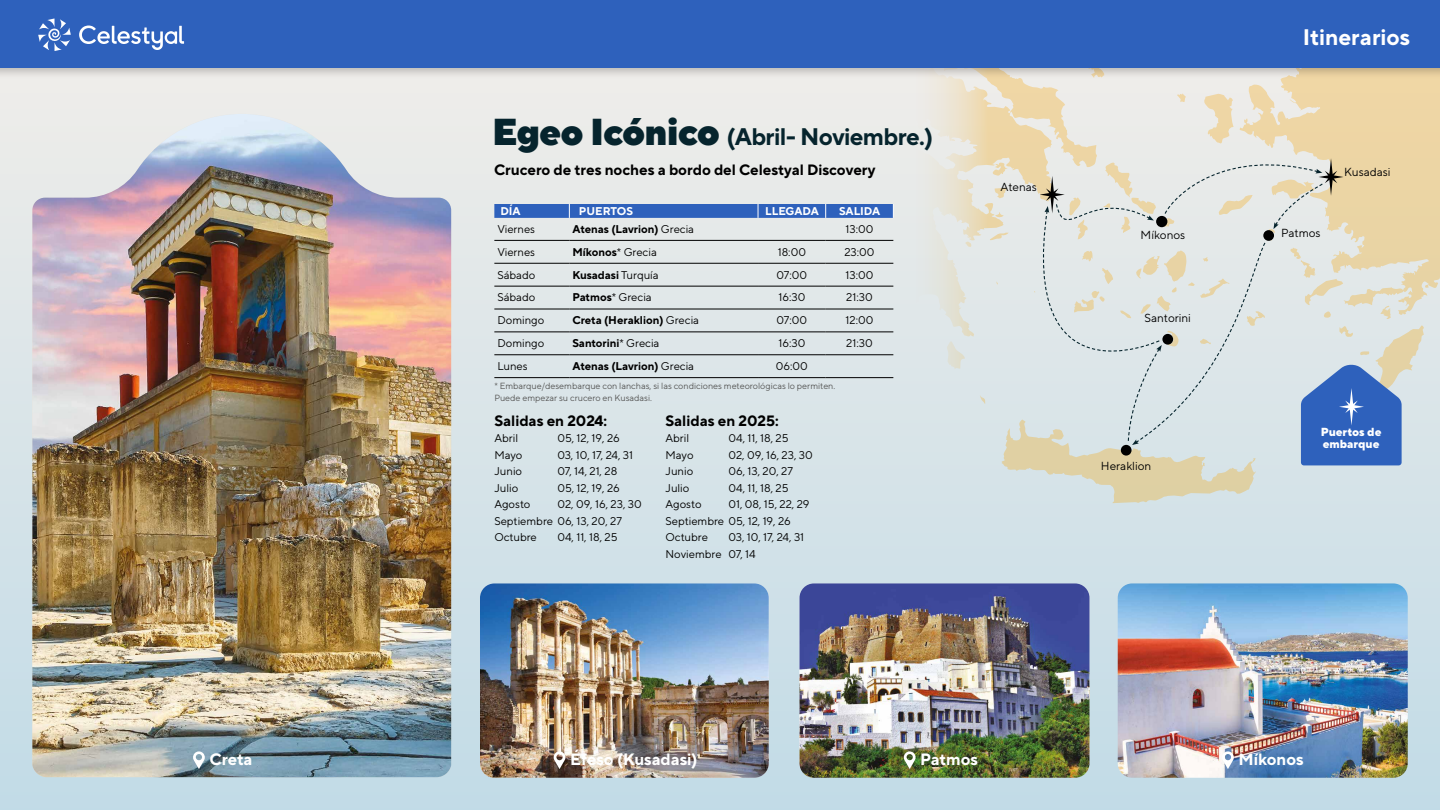
<style>
.page{position:relative;width:1440px;height:810px;background:#fff}
.page>*{position:absolute;margin:0;border:0;box-sizing:border-box;transform-origin:0 0}
.t1{font:700 24px "TT Norms Pro";letter-spacing:-.025em;color:#06242d}
.t2{font:700 22.5px "TT Norms Pro";color:#fff}
.t3{font:700 16.5px "TT Norms Pro";color:#fff}
.t4{font:700 15px "TT Norms Pro";color:#000}
.t5{font:11.7px "TT Norms Pro";color:#000}
.t6{font:800 11.7px/11.7px "TT Norms Pro";color:#fff}
.t7{font:11.25px/16.5px "TT Norms Pro";color:#000}
.t8{font:700 11.25px "TT Norms Pro";color:#000}
.t9{font:700 11.25px "TT Norms Pro";color:#fff}
.t10{font:8.93px/12.4px "TT Norms Pro";color:#575756}
.s1{font-weight:900;font-size:37.5px}
.s2{font-weight:400}
.s3{font-weight:700}
</style>
<div class="page">
<div style="left:0;top:0;width:1440px;height:810px;background:linear-gradient(to bottom,#f2ede8,#c2dbe7)"></div>
<svg style="left:906px;top:80px;width:518px;height:427px;background:#e0e3dc"></svg>
<svg style="left:1186px;top:80px;width:254px;height:275px;background:#ebdbb8"></svg>
<div style="left:0;top:0;width:1440px;height:80px;background:#000;opacity:.23"></div>
<div style="left:0;top:0;width:1440px;height:68px;background:#2e61bc"></div>
<img style="left:480px;top:583px;width:289px;height:195px">
<img style="left:800px;top:583px;width:290px;height:195px">
<img style="left:1118px;top:583px;width:290px;height:195px">
<hr style="left:494px;top:240px;width:75px;height:1px;background:#000">
<hr style="left:569px;top:240px;width:189px;height:1px;background:#000">
<hr style="left:758px;top:240px;width:68px;height:1px;background:#000">
<hr style="left:826px;top:240px;width:67px;height:1px;background:#000">
<hr style="left:494px;top:263px;width:75px;height:1px;background:#000">
<hr style="left:569px;top:263px;width:189px;height:1px;background:#000">
<hr style="left:758px;top:263px;width:68px;height:1px;background:#000">
<hr style="left:826px;top:263px;width:67px;height:1px;background:#000">
<hr style="left:494px;top:286px;width:75px;height:1px;background:#000">
<hr style="left:569px;top:286px;width:189px;height:1px;background:#000">
<hr style="left:758px;top:286px;width:68px;height:1px;background:#000">
<hr style="left:826px;top:286px;width:67px;height:1px;background:#000">
<hr style="left:494px;top:309px;width:75px;height:1px;background:#000">
<hr style="left:569px;top:309px;width:189px;height:1px;background:#000">
<hr style="left:758px;top:309px;width:68px;height:1px;background:#000">
<hr style="left:826px;top:309px;width:67px;height:1px;background:#000">
<hr style="left:494px;top:332px;width:75px;height:1px;background:#000">
<hr style="left:569px;top:332px;width:189px;height:1px;background:#000">
<hr style="left:758px;top:332px;width:68px;height:1px;background:#000">
<hr style="left:826px;top:332px;width:67px;height:1px;background:#000">
<hr style="left:494px;top:355px;width:75px;height:1px;background:#000">
<hr style="left:569px;top:355px;width:189px;height:1px;background:#000">
<hr style="left:758px;top:355px;width:68px;height:1px;background:#000">
<hr style="left:826px;top:355px;width:67px;height:1px;background:#000">
<hr style="left:494px;top:378px;width:75px;height:1px;background:#000">
<hr style="left:569px;top:378px;width:189px;height:1px;background:#000">
<hr style="left:758px;top:378px;width:68px;height:1px;background:#000">
<hr style="left:826px;top:378px;width:67px;height:1px;background:#000">
<svg style="left:494px;top:204px;width:400px;height:14px;background:#3163bd"></svg>
<img style="left:32px;top:114px;width:419px;height:663px">
<svg style="left:193px;top:751px;width:12px;height:18px"></svg>
<svg style="left:554px;top:751px;width:11px;height:18px"></svg>
<svg style="left:904px;top:751px;width:12px;height:18px"></svg>
<svg style="left:1222px;top:751px;width:12px;height:18px"></svg>
<svg style="left:38px;top:18px;width:33px;height:33px"></svg>
<svg style="left:79px;top:26px;width:105px;height:24px"></svg>
<svg style="left:1020px;top:148px;width:382px;height:317px;background:#d2d8d9"></svg>
<h1 class="t1" style="left:492px;top:120px;width:443px"><span class="s1">Egeo Icónico</span> (Abril- Noviembre.)</h1>
<h3 class="t4" style="left:494px;top:160px;width:383px">Crucero de tres noches a bordo del Celestyal Discovery</h3>
<p class="t9" style="left:500px;top:204px;width:22px">DÍA</p>
<p class="t9" style="left:579px;top:204px;width:56px">PUERTOS</p>
<p class="t9" style="left:765px;top:204px;width:55px">LLEGADA</p>
<p class="t9" style="left:839px;top:204px;width:43px">SALIDA</p>
<p class="t7" style="left:497px;top:220px;width:39px">Viernes</p>
<p class="t8" style="left:572px;top:222px;width:123px">Atenas (Lavrion) <span class="s2">Grecia</span></p>
<p class="t7" style="left:846px;top:220px;width:29px">13:00</p>
<p class="t7" style="left:497px;top:243px;width:39px">Viernes</p>
<p class="t8" style="left:572px;top:244px;width:86px">Míkonos<span class="s2">* Grecia</span></p>
<p class="t7" style="left:778px;top:243px;width:30px">18:00</p>
<p class="t7" style="left:844px;top:243px;width:32px">23:00</p>
<p class="t7" style="left:497px;top:266px;width:40px">Sábado</p>
<p class="t8" style="left:572px;top:267px;width:88px">Kusadasi <span class="s2">Turquía</span></p>
<p class="t7" style="left:777px;top:266px;width:32px">07:00</p>
<p class="t7" style="left:846px;top:266px;width:29px">13:00</p>
<p class="t7" style="left:497px;top:289px;width:40px">Sábado</p>
<p class="t7" style="left:572px;top:289px;width:81px"><span class="s3">Patmos</span>* Grecia</p>
<p class="t7" style="left:778px;top:289px;width:28px">16:30</p>
<p class="t7" style="left:846px;top:289px;width:28px">21:30</p>
<p class="t7" style="left:497px;top:312px;width:48px">Domingo</p>
<p class="t8" style="left:572px;top:313px;width:128px">Creta (Heraklion) <span class="s2">Grecia</span></p>
<p class="t7" style="left:777px;top:312px;width:32px">07:00</p>
<p class="t7" style="left:846px;top:312px;width:29px">12:00</p>
<p class="t7" style="left:497px;top:335px;width:48px">Domingo</p>
<p class="t8" style="left:572px;top:336px;width:89px">Santorini<span class="s2">* Grecia</span></p>
<p class="t7" style="left:778px;top:335px;width:28px">16:30</p>
<p class="t7" style="left:846px;top:335px;width:28px">21:30</p>
<p class="t7" style="left:497px;top:358px;width:32px">Lunes</p>
<p class="t8" style="left:572px;top:359px;width:123px">Atenas (Lavrion) <span class="s2">Grecia</span></p>
<p class="t7" style="left:776px;top:358px;width:33px">06:00</p>
<p class="t10" style="left:494px;top:379px;width:343px">* Embarque/desembarque con lanchas, si las condiciones meteorológicas lo permiten.<br>Puede empezar su crucero en Kusadasi.</p>
<h3 class="t4" style="left:494px;top:410px;width:114px">Salidas en 2024:</h3>
<p class="t7" style="left:494px;top:430px;width:25px">Abril</p>
<p class="t7" style="left:557px;top:430px;width:64px">05, 12, 19, 26</p>
<p class="t7" style="left:494px;top:446px;width:30px">Mayo</p>
<p class="t7" style="left:557px;top:446px;width:77px">03, 10, 17, 24, 31</p>
<p class="t7" style="left:494px;top:463px;width:29px">Junio</p>
<p class="t7" style="left:557px;top:463px;width:61px">07, 14, 21, 28</p>
<p class="t7" style="left:494px;top:479px;width:25px">Julio</p>
<p class="t7" style="left:557px;top:479px;width:64px">05, 12, 19, 26</p>
<p class="t7" style="left:494px;top:496px;width:38px">Agosto</p>
<h3 class="t4" style="left:665px;top:410px;width:115px">Salidas en 2025:</h3>
<p class="t7" style="left:665px;top:430px;width:25px">Abril</p>
<p class="t7" style="left:728px;top:430px;width:62px">04, 11, 18, 25</p>
<p class="t7" style="left:665px;top:446px;width:30px">Mayo</p>
<p class="t7" style="left:728px;top:446px;width:86px">02, 09, 16, 23, 30</p>
<p class="t7" style="left:665px;top:463px;width:29px">Junio</p>
<p class="t7" style="left:728px;top:463px;width:66px">06, 13, 20, 27</p>
<p class="t7" style="left:665px;top:479px;width:25px">Julio</p>
<p class="t7" style="left:728px;top:479px;width:62px">04, 11, 18, 25</p>
<p class="t7" style="left:665px;top:496px;width:38px">Agosto</p>
<p class="t7" style="left:494px;top:496px;width:149px;text-indent:63px">02, 09, 16, 23, 30<br>Septiembre 06, 13, 20, 27<br>Octubre</p>
<p class="t7" style="left:665px;top:496px;width:146px;text-indent:63px">01, 08, 15, 22, 29<br>Septiembre 05, 12, 19, 26<br>Octubre</p>
<p class="t7" style="left:557px;top:529px;width:62px">04, 11, 18, 25</p>
<p class="t7" style="left:665px;top:529px;width:140px;text-indent:63px">03, 10, 17, 24, 31<br>Noviembre 07, 14</p>
<p class="t5" style="left:1001px;top:180px;width:38px">Atenas</p>
<p class="t5" style="left:1141px;top:228px;width:46px">Míkonos</p>
<p class="t5" style="left:1145px;top:310px;width:48px">Santorini</p>
<p class="t5" style="left:1101px;top:459px;width:52px">Heraklion</p>
<h2 class="t2" style="left:1303px;top:22px;width:109px">Itinerarios</h2>
<p class="t5" style="left:1281px;top:226px;width:41px">Patmos</p>
<p class="t5" style="left:1344px;top:165px;width:48px">Kusadasi</p>
<p class="t6" style="left:1321px;top:426px;width:62px">Puertos de embarque</p>
<h3 class="t3" style="left:209px;top:749px;width:45px">Creta</h3>
<h3 class="t3" style="left:570px;top:749px;width:129px">Éfeso (Kusadasi)</h3>
<h3 class="t3" style="left:920px;top:749px;width:59px">Patmos</h3>
<h3 class="t3" style="left:1238px;top:749px;width:67px">Míkonos</h3>
</div>
